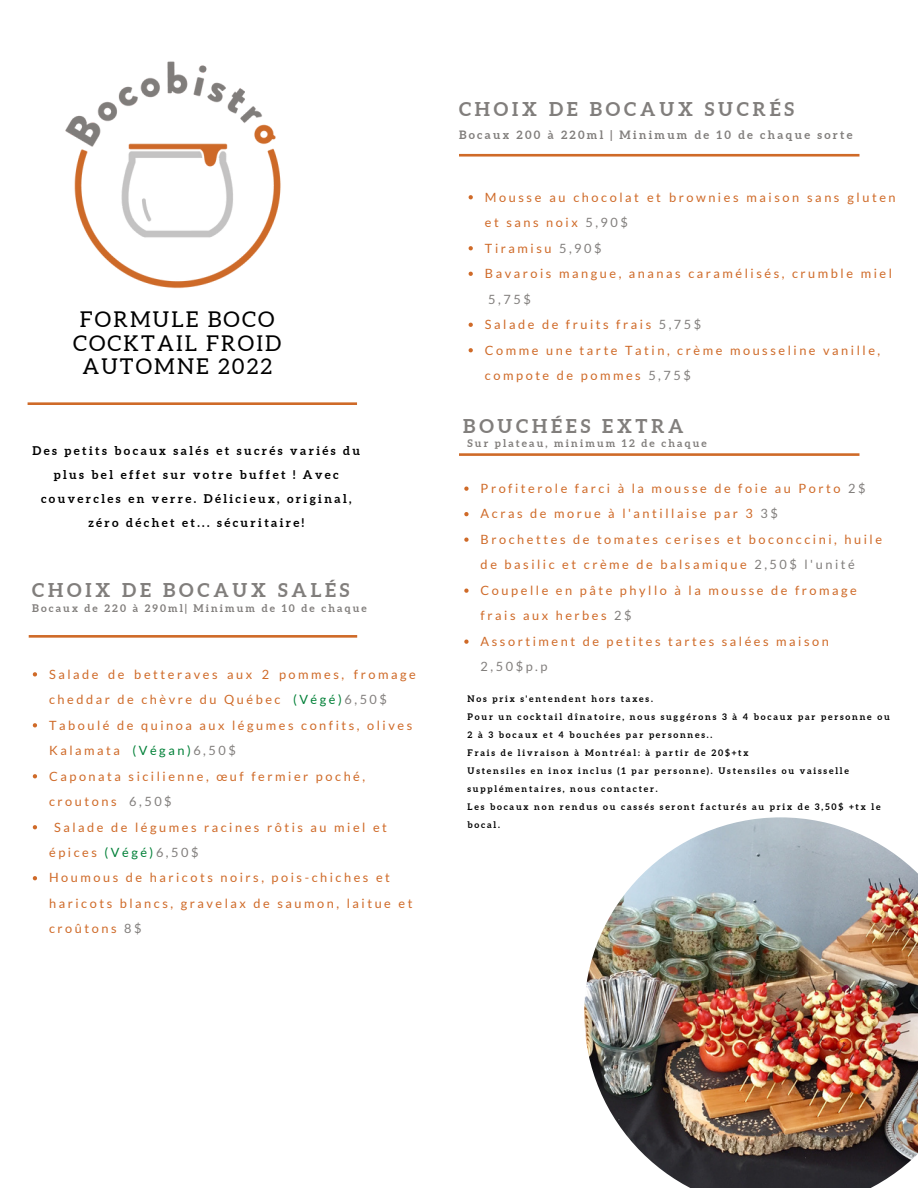
<style>
.page{position:relative;width:918px;height:1188px;background:#fff}
.page>*{position:absolute;margin:0;border:0;box-sizing:border-box;transform-origin:0 0}
.t1{font:21.75px/23.7px "Aleo";letter-spacing:.1em;color:#000;text-align:center}
.t2{font:700 19.05px "Aleo";letter-spacing:.2em;color:#817e7c}
.t3{font:12.75px/25.5px "Lato";letter-spacing:.2em;color:#cf6a28}
.t4{font:12.75px "Lato";color:#817e7c}
.t5{font:700 12px/24px "Aleo";letter-spacing:.2em;color:#000;text-align:center}
.t6{font:700 11.55px "Aleo";letter-spacing:.2em;color:#817e7c}
.t7{font:700 10.5px "Aleo";letter-spacing:.2em;color:#817e7c}
.t8{font:700 9px/18px "Aleo";letter-spacing:.2em;color:#000}
.s1{color:#008037}
.s2{color:#817e7c}
</style>
<div class="page">
<svg style="left:29px;top:635px;width:328px;height:3px"></svg>
<svg style="left:28px;top:402px;width:329px;height:3px"></svg>
<img style="left:584px;top:817px;width:334px;height:371px">
<img style="left:65px;top:61px;width:216px;height:228px">
<svg style="left:459px;top:154px;width:400px;height:3px"></svg>
<svg style="left:459px;top:453px;width:400px;height:3px"></svg>
<svg style="left:33px;top:672px;width:4px;height:4px"></svg>
<svg style="left:33px;top:723px;width:4px;height:4px"></svg>
<svg style="left:33px;top:774px;width:4px;height:4px"></svg>
<svg style="left:33px;top:825px;width:4px;height:4px"></svg>
<svg style="left:33px;top:876px;width:4px;height:4px"></svg>
<svg style="left:469px;top:195px;width:4px;height:4px"></svg>
<svg style="left:469px;top:246px;width:4px;height:4px"></svg>
<svg style="left:469px;top:272px;width:4px;height:4px"></svg>
<svg style="left:469px;top:323px;width:4px;height:4px"></svg>
<svg style="left:469px;top:348px;width:4px;height:4px"></svg>
<svg style="left:464px;top:487px;width:5px;height:4px"></svg>
<svg style="left:464px;top:512px;width:5px;height:4px"></svg>
<svg style="left:464px;top:538px;width:5px;height:4px"></svg>
<svg style="left:464px;top:589px;width:5px;height:4px"></svg>
<svg style="left:464px;top:640px;width:5px;height:4px"></svg>
<h1 class="t1" style="left:73px;top:308px;width:210px">FORMULE BOCO<br>COCKTAIL FROID<br>AUTOMNE 2022</h1>
<p class="t5" style="left:33px;top:438px;width:329px">Des petits bocaux salés et sucrés variés du plus bel effet sur votre buffet ! Avec couvercles en verre. Délicieux, original, zéro déchet et... sécuritaire!</p>
<h2 class="t2" style="left:32px;top:580px;width:319px">CHOIX DE BOCAUX SALÉS</h2>
<p class="t7" style="left:32px;top:602px;width:336px">Bocaux de 220 à 290ml| Minimum de 10 de chaque</p>
<p class="t3" style="left:49px;top:661px;width:368px">Salade de betteraves aux 2 pommes, fromage</p>
<p class="t3" style="left:49px;top:686px;width:339px">cheddar de chèvre du Québec <span class="s1">(Végé)</span><span class="s2">6,50$</span></p>
<p class="t3" style="left:49px;top:712px;width:365px">Taboulé de quinoa aux légumes confits, olives</p>
<p class="t3" style="left:49px;top:737px;width:188px">Kalamata <span class="s1">(Végan)</span><span class="s2">6,50$</span></p>
<p class="t3" style="left:49px;top:763px;width:318px">Caponata sicilienne, œuf fermier poché,</p>
<p class="t3" style="left:49px;top:788px;width:124px">croutons <span class="s2">6,50$</span></p>
<p class="t3" style="left:54px;top:814px;width:334px">Salade de légumes racines rôtis au miel et</p>
<p class="t3" style="left:49px;top:839px;width:151px">épices <span class="s1">(Végé)</span><span class="s2">6,50$</span></p>
<p class="t3" style="left:49px;top:865px;width:342px">Houmous de haricots noirs, pois-chiches et</p>
<p class="t3" style="left:49px;top:890px;width:365px">haricots blancs, gravelax de saumon, laitue et</p>
<p class="t3" style="left:49px;top:916px;width:94px">croûtons <span class="s2">8$</span></p>
<h2 class="t2" style="left:459px;top:98px;width:336px">CHOIX DE BOCAUX SUCRÉS</h2>
<p class="t6" style="left:459px;top:128px;width:395px">Bocaux 200 à 220ml | Minimum de 10 de chaque sorte</p>
<p class="t3" style="left:485px;top:184px;width:412px">Mousse au chocolat et brownies maison sans gluten et sans noix <span class="s2">5,90$<br></span>Tiramisu <span class="s2">5,90$<br></span>Bavarois mangue, ananas caramélisés, crumble miel</p>
<p class="t3" style="left:485px;top:311px;width:397px">Salade de fruits frais <span class="s2">5,75$<br></span>Comme une tarte Tatin, crème mousseline vanille, compote de pommes <span class="s2">5,75$</span></p>
<p class="t4" style="left:488px;top:291px;width:44px">5,75$</p>
<h2 class="t2" style="left:463px;top:415px;width:222px">BOUCHÉES EXTRA</h2>
<p class="t7" style="left:468px;top:437px;width:241px">Sur plateau, minimum 12 de chaque</p>
<p class="t3" style="left:481px;top:475px;width:403px">Profiterole farci à la mousse de foie au Porto <span class="s2">2$ </span>Acras de morue à l'antillaise par 3 <span class="s2">3$<br></span>Brochettes de tomates cerises et boconccini, huile de basilic et crème de balsamique <span class="s2">2,50$ l'unité </span>Coupelle en pâte phyllo à la mousse de fromage frais aux herbes <span class="s2">2$<br></span>Assortiment de petites tartes salées maison</p>
<p class="t4" style="left:481px;top:659px;width:68px">2,50$p.p</p>
<p class="t8" style="left:468px;top:690px;width:424px">Nos prix s'entendent hors taxes.<br>Pour un cocktail dînatoire, nous suggérons 3 à 4 bocaux par personne ou 2 à 3 bocaux et 4 bouchées par personnes..<br>Frais de livraison à Montréal: à partir de 20$+tx<br>Ustensiles en inox inclus (1 par personne). Ustensiles ou vaisselle supplémentaires, nous contacter.<br>Les bocaux non rendus ou cassés seront facturés au prix de 3,50$ +tx le bocal.</p>
</div>
